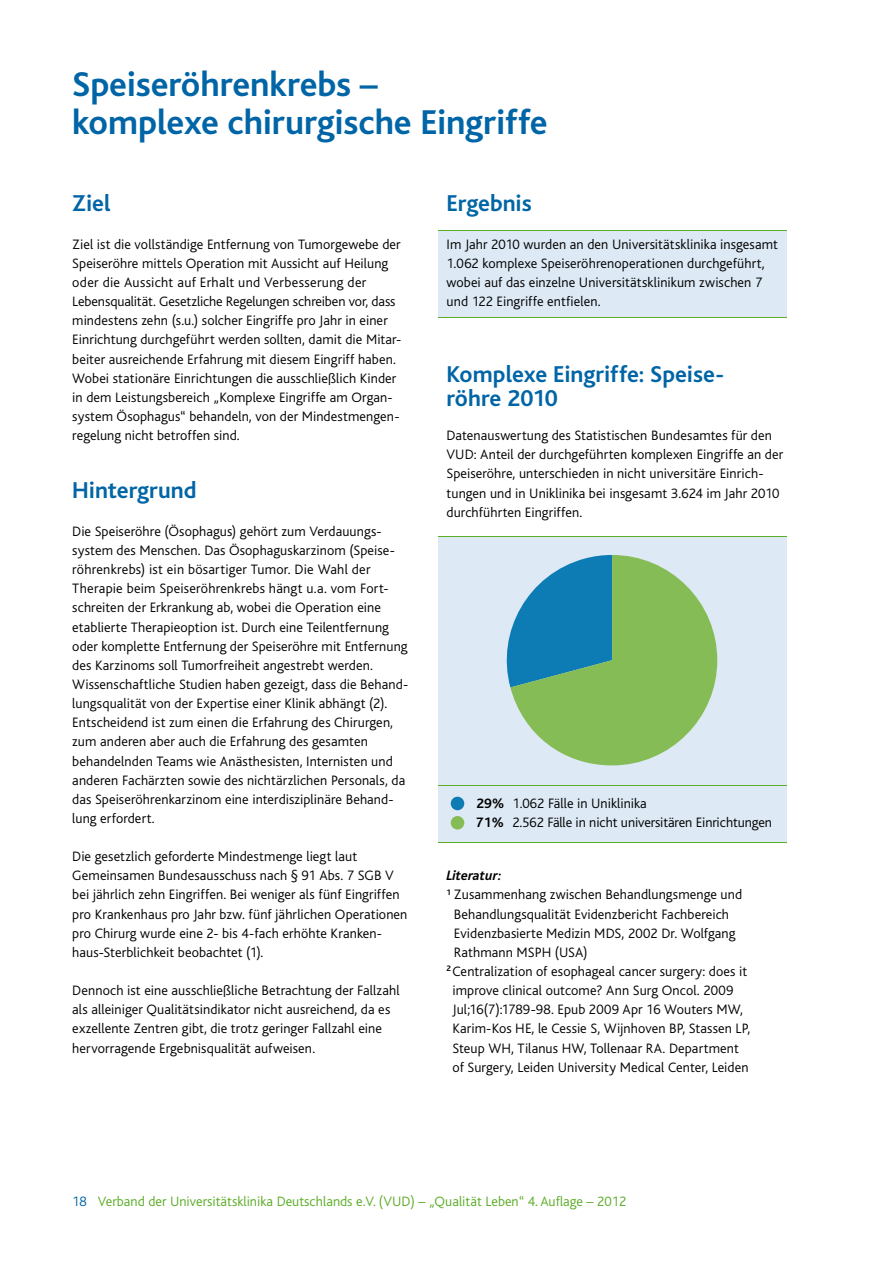
<style>
.page{position:relative;width:893px;height:1263px;background:#fff}
.page>*{position:absolute;margin:0;border:0;box-sizing:border-box;transform-origin:0 0}
.t1{font:700 36px/38.2px "Bliss";letter-spacing:-.005em;color:#0065a6}
.t2{font:700 24px/24px "Bliss";color:#0065a6}
.t3{font:300 14.25px/19.2px "Bliss";letter-spacing:.005em;color:#000}
.t4{font:300 14.25px "Bliss";color:#5bac26}
.t5{font:italic 700 14.25px "Bliss";color:#000}
.s1{font-weight:700}
.s2{color:#0065a6}
</style>
<div class="page">
<div style="left:438px;top:230px;width:349px;height:88px;background:#dde9f4"></div>
<div style="left:438px;top:536px;width:349px;height:306px;background:#dde9f4"></div>
<div style="left:451px;top:797px;width:13px;height:13px;background:#0d7cb5;border-radius:50%"></div>
<div style="left:451px;top:816px;width:13px;height:13px;background:#86bc55;border-radius:50%"></div>
<hr style="left:438px;top:536px;width:349px;height:1px;background:#5bac26">
<hr style="left:438px;top:842px;width:349px;height:1px;background:#5bac26">
<hr style="left:438px;top:784px;width:349px;height:1px;background:#5bac26">
<svg style="left:506px;top:555px;width:211px;height:210px"></svg>
<hr style="left:438px;top:230px;width:349px;height:1px;background:#5bac26">
<hr style="left:438px;top:317px;width:349px;height:1px;background:#5bac26">
<h1 class="t1" style="left:72px;top:66px;width:477px">Speiseröhrenkrebs –<br>komplexe chirurgische Eingriffe</h1>
<h2 class="t2" style="left:72px;top:191px;width:40px">Ziel</h2>
<p class="t3" style="left:72px;top:235px;width:330px">Ziel ist die vollständige Entfernung von Tumorgewebe der Speiseröhre mittels Operation mit Aussicht auf Heilung oder die Aussicht auf Erhalt und Verbesserung der Lebensqualität. Gesetzliche Regelungen schreiben vor, dass mindestens zehn (s.u.) solcher Eingriffe pro Jahr in einer Einrichtung durchgeführt werden sollten, damit die Mitar&shy;beiter ausreichende Erfahrung mit diesem Eingriff haben.<br>Wobei stationäre Einrichtungen die ausschließlich Kinder in dem Leistungsbereich „Komplexe Eingriffe am Organ&shy;system Ösophagus“ behandeln, von der Mindestmengen&shy;regelung nicht betroffen sind.</p>
<h2 class="t2" style="left:72px;top:478px;width:126px">Hintergrund</h2>
<p class="t3" style="left:72px;top:522px;width:337px">Die Speiseröhre (Ösophagus) gehört zum Verdauungs&shy;system des Menschen. Das Ösophaguskarzinom (Speise&shy;röhrenkrebs) ist ein bösartiger Tumor. Die Wahl der Therapie beim Speiseröhrenkrebs hängt u.a. vom Fort&shy;schreiten der Erkrankung ab, wobei die Operation eine etablierte Therapieoption ist. Durch eine Teilentfernung oder komplette Entfernung der Speiseröhre mit Entfernung des Karzinoms soll Tumorfreiheit angestrebt werden.<br>Wissenschaftliche Studien haben gezeigt, dass die Behand&shy;lungsqualität von der Expertise einer Klinik abhängt (2).<br>Entscheidend ist zum einen die Erfahrung des Chirurgen, zum anderen aber auch die Erfahrung des gesamten behandelnden Teams wie Anästhesisten, Internisten und anderen Fachärzten sowie des nichtärzlichen Personals, da das Speiseröhrenkarzinom eine interdisziplinäre Behand&shy;lung erfordert.</p>
<p class="t3" style="left:72px;top:847px;width:337px">Die gesetzlich geforderte Mindestmenge liegt laut Gemeinsamen Bundesausschuss nach § 91 Abs. 7 SGB V bei jährlich zehn Eingriffen. Bei weniger als fünf Eingriffen pro Krankenhaus pro Jahr bzw. fünf jährlichen Operationen pro Chirurg wurde eine 2- bis 4-fach erhöhte Kranken&shy;haus-Sterblichkeit beobachtet (1).</p>
<p class="t3" style="left:72px;top:981px;width:329px">Dennoch ist eine ausschließliche Betrachtung der Fallzahl als alleiniger Qualitätsindikator nicht ausreichend, da es exzellente Zentren gibt, die trotz geringer Fallzahl eine hervorragende Ergebnisqualität aufweisen.</p>
<h2 class="t2" style="left:446px;top:191px;width:87px">Ergebnis</h2>
<p class="t3" style="left:446px;top:235px;width:333px">Im Jahr 2010 wurden an den Universitätsklinika insgesamt 1.062 komplexe Speiseröhrenoperationen durchgeführt, wobei auf das einzelne Universitätsklinikum zwischen 7 und 122 Eingriffe entfielen.</p>
<h2 class="t2" style="left:446px;top:363px;width:279px">Komplexe Eingriffe: Speise&shy;röhre 2010</h2>
<p class="t3" style="left:446px;top:426px;width:338px">Datenauswertung des Statistischen Bundesamtes für den VUD: Anteil der durchgeführten komplexen Eingriffe an der Speiseröhre, unterschieden in nicht universitäre Einrich&shy;tungen und in Uniklinika bei insgesamt 3.624 im Jahr 2010 durchführten Eingriffen.</p>
<p class="t3" style="left:476px;top:794px;width:297px"><span class="s1">29%</span> 1.062 Fälle in Uniklinika<br><span class="s1">71%</span> 2.562 Fälle in nicht universitären Einrichtungen</p>
<p class="t5" style="left:446px;top:868px;width:57px">Literatur:</p>
<p class="t3" style="left:446px;top:885px;width:297px"><sup>1</sup> Zusammenhang zwischen Behandlungsmenge und</p>
<p class="t3" style="left:454px;top:904px;width:277px">Behandlungsqualität Evidenzbericht Fachbereich</p>
<p class="t3" style="left:454px;top:924px;width:283px">Evidenzbasierte Medizin MDS, 2002 Dr. Wolfgang</p>
<p class="t3" style="left:454px;top:943px;width:135px">Rathmann MSPH (USA)</p>
<p class="t3" style="left:446px;top:962px;width:302px"><sup>2</sup> Centralization of esophageal cancer surgery: does it</p>
<p class="t3" style="left:452px;top:981px;width:282px">improve clinical outcome? Ann Surg Oncol. 2009</p>
<p class="t3" style="left:452px;top:1000px;width:292px">Jul;16(7):1789-98. Epub 2009 Apr 16 Wouters MW,</p>
<p class="t3" style="left:452px;top:1019px;width:299px">Karim-Kos HE, le Cessie S, Wijnhoven BP, Stassen LP,</p>
<p class="t3" style="left:452px;top:1038px;width:288px">Steup WH, Tilanus HW, Tollenaar RA. Department</p>
<p class="t3" style="left:452px;top:1058px;width:298px">of Surgery, Leiden University Medical Center, Leiden</p>
<p class="t4" style="left:72px;top:1193px;width:556px"><span class="s2">18</span> Verband der Universitätsklinika Deutschlands e.V. (VUD) – „Qualität Leben“ 4. Auflage – 2012</p>
</div>
